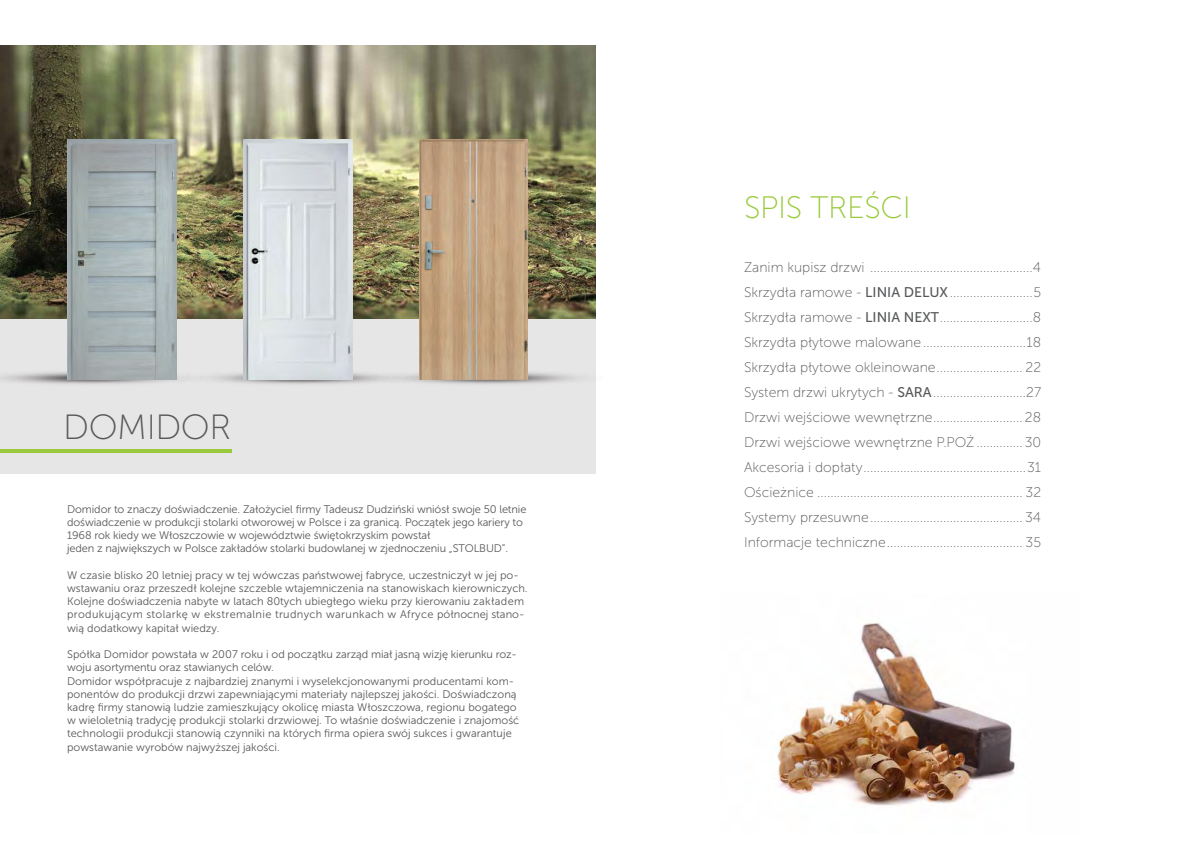
<style>
.page{position:relative;width:1191px;height:842px;background:#fff}
.page>*{position:absolute;margin:0;border:0;box-sizing:border-box;transform-origin:0 0}
.t1{font:35px "Museo Sans 100";letter-spacing:-.01em;color:#57585a}
.t2{font:31px "Museo Sans 100";letter-spacing:-.01em;color:#99ca3b}
.t3{font:14px "Museo Sans 100";color:#57585a}
.t4{font:11px/13.2px "Museo Sans 300";color:#57585a}
.s1{font-family:"Museo Sans 500"}
</style>
<div class="page">
<img style="left:777px;top:623px;width:238px;height:183px">
<div style="left:0;top:45px;width:595px;height:428px;background:#e7e6e6"></div>
<img style="left:0;top:45px;width:595px;height:273px">
<hr style="left:0;top:449px;width:231px;height:3px;background:#99ca3b">
<img style="left:0;top:365px;width:180px;height:19px">
<img style="left:181px;top:365px;width:188px;height:19px">
<img style="left:369px;top:365px;width:227px;height:23px">
<img style="left:67px;top:139px;width:109px;height:240px">
<img style="left:243px;top:139px;width:109px;height:240px">
<img style="left:419px;top:139px;width:109px;height:240px">
<p class="t1" style="left:63px;top:408px;width:170px">DOMIDOR</p>
<p class="t4" style="left:67px;top:503px;width:461px">Domidor to znaczy doświadczenie. Założyciel firmy Tadeusz Dudziński wniósł swoje 50 letnie doświadczenie w produkcji stolarki otworowej w Polsce i za granicą. Początek jego kariery to 1968 rok kiedy we Włoszczowie w województwie świętokrzyskim powstał<br>jeden z największych w Polsce zakładów stolarki budowlanej w zjednoczeniu „STOLBUD”.</p>
<p class="t4" style="left:67px;top:569px;width:462px">W czasie blisko 20 letniej pracy w tej wówczas państwowej fabryce, uczestniczył w jej po&shy;wstawaniu oraz przeszedł kolejne szczeble wtajemniczenia na stanowiskach kierowniczych.<br>Kolejne doświadczenia nabyte w latach 80tych ubiegłego wieku przy kierowaniu zakładem produkującym stolarkę w ekstremalnie trudnych warunkach w Afryce północnej stano&shy;wią dodatkowy kapitał wiedzy.</p>
<p class="t4" style="left:67px;top:648px;width:453px">Spółka Domidor powstała w 2007 roku i od początku zarząd miał jasną wizję kierunku roz&shy;woju asortymentu oraz stawianych celów.<br>Domidor współpracuje z najbardziej znanymi i wyselekcjonowanymi producentami kom&shy;ponentów do produkcji drzwi zapewniającymi materiały najlepszej jakości. Doświadczoną kadrę firmy stanowią ludzie zamieszkujący okolicę miasta Włoszczowa, regionu bogatego w wieloletnią tradycję produkcji stolarki drzwiowej. To właśnie doświadczenie i znajomość technologii produkcji stanowią czynniki na których firma opiera swój sukces i gwarantuje powstawanie wyrobów najwyższej jakości.</p>
<p class="t2" style="left:744px;top:191px;width:168px">SPIS TREŚCI</p>
<p class="t3" style="left:744px;top:259px;width:299px">Zanim kupisz drzwi .................................................4</p>
<p class="t3" style="left:744px;top:284px;width:298px">Skrzydła ramowe - <span class="s1">LINIA DELUX</span>.........................5</p>
<p class="t3" style="left:744px;top:309px;width:298px">Skrzydła ramowe - <span class="s1">LINIA NEXT</span>............................8</p>
<p class="t3" style="left:744px;top:334px;width:298px">Skrzydła płytowe malowane ...............................18</p>
<p class="t3" style="left:744px;top:359px;width:298px">Skrzydła płytowe okleinowane.......................... 22</p>
<p class="t3" style="left:744px;top:384px;width:298px">System drzwi ukrytych - <span class="s1">SARA</span>............................27</p>
<p class="t3" style="left:744px;top:409px;width:298px">Drzwi wejściowe wewnętrzne........................... 28</p>
<p class="t3" style="left:744px;top:434px;width:298px">Drzwi wejściowe wewnętrzne P.POŻ..............30</p>
<p class="t3" style="left:744px;top:459px;width:298px">Akcesoria i dopłaty.................................................31</p>
<p class="t3" style="left:744px;top:484px;width:298px">Ościeżnice .............................................................. 32</p>
<p class="t3" style="left:744px;top:509px;width:298px">Systemy przesuwne.............................................. 34</p>
<p class="t3" style="left:744px;top:534px;width:298px">Informacje techniczne......................................... 35</p>
</div>
